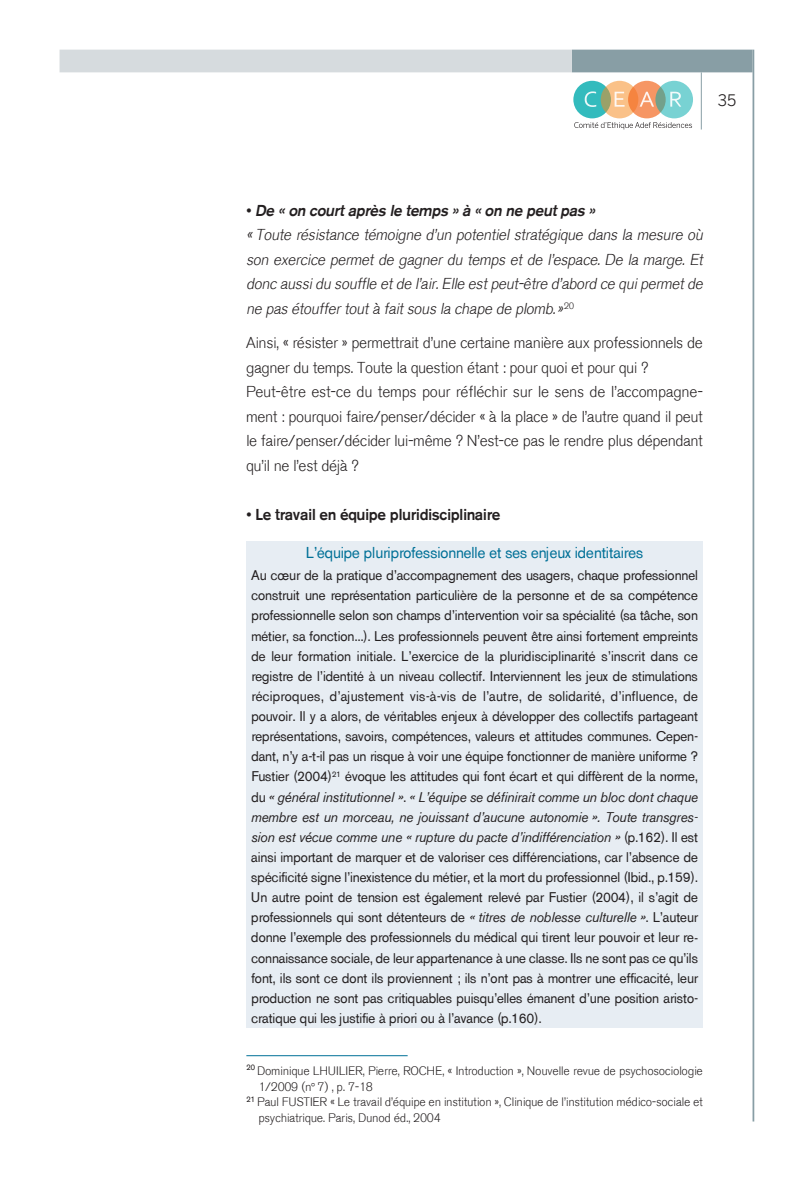
<style>
.page{position:relative;width:794px;height:1191px;background:#fff}
.page>*{position:absolute;margin:0;border:0;box-sizing:border-box;transform-origin:0 0}
.t1{font:300 15.75px/24.5px "Akzent";color:#231f20}
.t2{font:italic 300 15.75px/24.5px "Akzent";color:#231f20}
.t3{font:15.75px "Akzent";color:#007097}
.t4{font:500 15.75px "Akzent";color:#231f20}
.t5{font:15.75px "Benton Sans";color:#231f20}
.t6{font:14px/20.1px "Akzent";color:#231f20;text-align:justify}
.t7{font:300 12.25px "Akzent";letter-spacing:.01em;color:#231f20}
.s1{font-weight:500;font-style:normal}
.s2{font-weight:500}
.s3{font-style:italic}
</style>
<div class="page">
<div style="left:572px;top:50px;width:180px;height:22px;background:#889ea5"></div>
<hr style="left:752px;top:50px;width:2px;height:1071px;background:#889ea5">
<hr style="left:701px;top:72px;width:1px;height:57px;background:#889ea5">
<div style="left:573px;top:81px;width:38px;height:37px;background:#33bbbd;border-radius:50%"></div>
<svg style="left:600px;top:81px;width:38px;height:37px"></svg>
<svg style="left:628px;top:81px;width:37px;height:37px"></svg>
<svg style="left:655px;top:81px;width:38px;height:37px"></svg>
<svg style="left:584px;top:91px;width:12px;height:16px"></svg>
<svg style="left:614px;top:92px;width:10px;height:15px"></svg>
<svg style="left:639px;top:92px;width:15px;height:15px"></svg>
<svg style="left:670px;top:92px;width:11px;height:15px"></svg>
<svg style="left:574px;top:122px;width:118px;height:7px"></svg>
<div style="left:60px;top:50px;width:512px;height:22px;background:#d6dbde"></div>
<div style="left:246px;top:541px;width:457px;height:487px;background:#e7edf3"></div>
<hr style="left:246px;top:1055px;width:162px;height:1px;background:#007097">
<p class="t5" style="left:717px;top:91px;width:20px">35</p>
<p class="t2" style="left:246px;top:198px;width:461px"><span class="s1">•</span> <span class="s2">De « on courtaprès le temps » à « on ne peutpas »<br></span>« Toute résistance témoigne d’un potentiel stratégique dans la mesure où son exercice permet de gagner du temps et de l’espace. De la marge. Et donc aussidu souffle etde l’air.Elle estpeut-être d’abord ce quipermetde ne pas étouffertoutà faitsous la chape de plomb.»<sup>2</sup> <sup>0</sup></p>
<p class="t1" style="left:246px;top:331px;width:458px">Ainsi, « résister » permettrait d’une certaine manière aux professionnels de gagner du temps. Toute la question étant : pour quoi et pour qui ?<br>Peut-être est-ce du temps pour réfléchir sur le sens de l’accompagne&shy;ment : pourquoi faire/penser/décider « à la place » de l’autre quand il peut le faire/penser/décider lui-même ? N’est-ce pas le rendre plus dépendant qu’il ne l’est déjà ?</p>
<p class="t4" style="left:246px;top:505px;width:256px">• Le travail en équipe pluridisciplinaire</p>
<p class="t3" style="left:306px;top:543px;width:338px">L’équipe pluriprofessionnelle et ses enjeux identitaires</p>
<p class="t6" style="left:251px;top:565px;width:448px">Au cœur de la pratique d’accompagnement des usagers, chaque professionnel construit une représentation particulière de la personne et de sa compétence professionnelle selon son champs d’intervention voir sa spécialité (sa tâche, son métier, sa fonction...). Les professionnels peuvent être ainsi fortement empreints de leur formation initiale. L’exercice de la pluridisciplinarité s’inscrit dans ce registre de l’identité à un niveau collectif. Interviennent les jeux de stimulations réciproques, d’ajustement vis-à-vis de l’autre, de solidarité, d’influence, de pouvoir. Il y a alors, de véritables enjeux à développer des collectifs partageant représentations, savoirs, compétences, valeurs et attitudes communes. Cepen&shy;dant, n’y a-t-il pas un risque à voir une équipe fonctionner de manière uniforme ?<br>Fustier (2004)<sup>21</sup> évoque les attitudes qui font écart et qui diffèrent de la norme, du <span class="s3">« général institutionnel »</span>. <span class="s3">« L’équipe se définirait comme un bloc dont chaque membre est un morceau, ne jouissant d’aucune autonomie ». Toute transgres&shy;sion est vécue comme une « rupture du pacte d’indifférenciation »</span> (p.162). Il est ainsi important de marquer et de valoriser ces différenciations, car l’absence de spécificité signe l’inexistence du métier, et la mort du professionnel (Ibid., p.159).<br>Un autre point de tension est également relevé par Fustier (2004), il s’agit de professionnels qui sont détenteurs de <span class="s3">« titres de noblesse culturelle »</span>. L’auteur donne l’exemple des professionnels du médical qui tirent leur pouvoir et leur re&shy;connaissance sociale, de leur appartenance à une classe. Ils ne sont pas ce qu’ils font, ils sont ce dont ils proviennent ; ils n’ont pas à montrer une efficacité, leur production ne sont pas critiquables puisqu’elles émanent d’une position aristo&shy;cratique qui les justifie à priori ou à l’avance (p.160).</p>
<p class="t7" style="left:246px;top:1063px;width:81px"><sup>20</sup> Dominique Lhuilier</p>
<p class="t7" style="left:363px;top:1063px;width:57px">, Pierre, Roche</p>
<p class="t7" style="left:442px;top:1063px;width:262px">, « Introduction », Nouvelle revue de psychosociologie</p>
<p class="t7" style="left:259px;top:1079px;width:116px">1/2009 (n° 7) , p. 7-18</p>
<p class="t7" style="left:246px;top:1095px;width:458px"><sup>21</sup> Paul FUSTIER « Le travail d’équipe en institution », Clinique de l’institution médico-sociale et</p>
<p class="t7" style="left:259px;top:1111px;width:183px">psychiatrique. Paris, Dunod éd., 2004</p>
</div>
